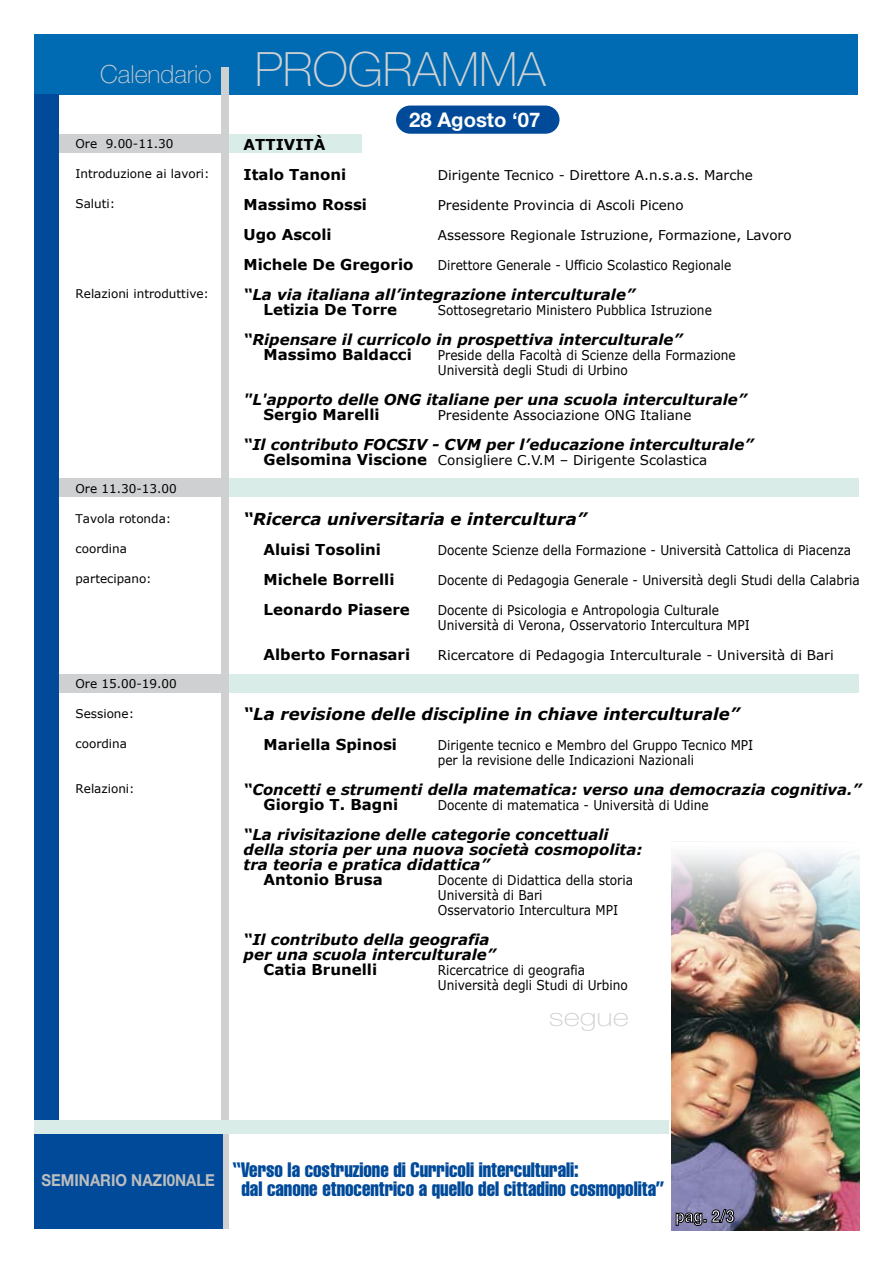
<style>
.page{position:relative;width:893px;height:1263px;background:#fff}
.page>*{position:absolute;margin:0;border:0;box-sizing:border-box;transform-origin:0 0}
.t1{font:100 25.05px "Helvetica Neue LT Std";color:#cfd0d1}
.t2{font:100 25.05px "Helvetica Neue LT Std";color:#cfd0d1;scale:1.24 1}
.t3{font:20.55px/18.8px "Helvetica LT Std Comp";color:#004a99}
.t4{font:700 20.25px "Helvetica Neue LT Std";color:#fff}
.t5{font:700 17.25px "Helvetica Neue LT Std";color:#fff;scale:.89 1}
.t6{font:italic 700 16.5px "Verdana";color:#000}
.t7{font:700 16.5px "Helvetica Neue LT Std";color:#bcbdbe;scale:.91 1}
.t8{font:italic 700 15px/15px "Verdana";color:#000}
.t9{font:700 15px/30px "Verdana";color:#000}
.t10{font:13.5px/15px "Verdana";color:#000;scale:.9 1}
.t11{font:13.5px "Verdana";color:#000}
.t12{font:12px "Verdana";color:#000}
.s1{font-size:47.4px}
.s2{font-weight:700;font-size:15px}
</style>
<div class="page">
<img style="left:671px;top:853px;width:189px;height:377px">
<div style="left:58px;top:478px;width:165px;height:18px;background:#cfd0d1"></div>
<div style="left:227px;top:478px;width:632px;height:18px;background:#d9ece7"></div>
<div style="left:58px;top:135px;width:165px;height:18px;background:#cfd0d1"></div>
<div style="left:227px;top:135px;width:134px;height:18px;background:#d9ece7"></div>
<div style="left:58px;top:675px;width:165px;height:18px;background:#cfd0d1"></div>
<div style="left:227px;top:675px;width:632px;height:18px;background:#d9ece7"></div>
<div style="left:34px;top:34px;width:823px;height:60px;background:#006ab2"></div>
<div style="left:221px;top:67px;width:8px;height:1162px;background:#cfd0d1"></div>
<svg style="left:675px;top:1209px;width:60px;height:17px"></svg>
<div style="left:396px;top:106px;width:163px;height:28px;background:#004a99;border-radius:14px"></div>
<div style="left:34px;top:1126px;width:189px;height:103px;background:#004a99"></div>
<div style="left:34px;top:94px;width:24px;height:1135px;background:#004a99"></div>
<div style="left:34px;top:1120px;width:635px;height:14px;background:#d9ece7"></div>
<h1 class="t1" style="left:100px;top:60px;width:447px">Calendario <span class="s1">PROGRAMMA</span></h1>
<p class="t12" style="left:76px;top:136px;width:99px">Ore 9.00-11.30</p>
<p class="t12" style="left:76px;top:166px;width:136px">Introduzione ai lavori:</p>
<p class="t12" style="left:76px;top:196px;width:41px">Saluti:</p>
<p class="t12" style="left:76px;top:286px;width:135px">Relazioni introduttive:</p>
<p class="t12" style="left:76px;top:481px;width:103px">Ore 11.30-13.00</p>
<p class="t12" style="left:76px;top:511px;width:97px">Tavola rotonda:</p>
<p class="t12" style="left:76px;top:541px;width:53px">coordina</p>
<p class="t12" style="left:76px;top:571px;width:78px">partecipano:</p>
<p class="t12" style="left:76px;top:676px;width:103px">Ore 15.00-19.00</p>
<p class="t12" style="left:76px;top:706px;width:60px">Sessione:</p>
<p class="t12" style="left:76px;top:736px;width:53px">coordina</p>
<p class="t12" style="left:76px;top:781px;width:61px">Relazioni:</p>
<p class="t9" style="left:244px;top:129px;width:104px">ATTIVITÀ<br>Italo Tanoni</p>
<h3 class="t4" style="left:409px;top:107px;width:133px">28 Agosto ‘07</h3>
<p class="t11" style="left:438px;top:167px;width:317px">Dirigente Tecnico - Direttore A.n.s.a.s. Marche</p>
<p class="t9" style="left:244px;top:189px;width:125px">Massimo Rossi</p>
<p class="t11" style="left:438px;top:197px;width:247px">Presidente Provincia di Ascoli Piceno</p>
<p class="t9" style="left:244px;top:219px;width:90px">Ugo Ascoli</p>
<p class="t11" style="left:438px;top:227px;width:355px">Assessore Regionale Istruzione, Formazione, Lavoro</p>
<p class="t9" style="left:244px;top:249px;width:171px">Michele De Gregorio</p>
<p class="t10" style="left:438px;top:257px;width:328px">Direttore Generale - Ufficio Scolastico Regionale</p>
<p class="t8" style="left:244px;top:287px;width:393px">“La via italiana all’integrazione interculturale”</p>
<p class="t9" style="left:264px;top:294px;width:135px">Letizia De Torre</p>
<p class="t10" style="left:438px;top:302px;width:306px">Sottosegretario Ministero Pubblica Istruzione</p>
<p class="t8" style="left:244px;top:332px;width:440px">“Ripensare il curricolo in prospettiva interculturale”</p>
<p class="t9" style="left:264px;top:339px;width:150px">Massimo Baldacci</p>
<p class="t10" style="left:438px;top:347px;width:332px">Preside della Facoltà di Scienze della Formazione<br>Università degli Studi di Urbino</p>
<p class="t8" style="left:244px;top:392px;width:504px">"L'apporto delle ONG italiane per una scuola interculturale”</p>
<p class="t9" style="left:264px;top:399px;width:118px">Sergio Marelli</p>
<p class="t11" style="left:438px;top:407px;width:255px">Presidente Associazione ONG Italiane</p>
<p class="t8" style="left:244px;top:437px;width:511px">“Il contributo FOCSIV - CVM per l’educazione interculturale”</p>
<p class="t11" style="left:264px;top:452px;width:445px"><span class="s2">Gelsomina Viscione</span> Consigliere C.V.M – Dirigente Scolastica</p>
<p class="t6" style="left:244px;top:509px;width:344px">“Ricerca universitaria e intercultura”</p>
<p class="t9" style="left:264px;top:534px;width:119px">Aluisi Tosolini</p>
<p class="t10" style="left:438px;top:542px;width:461px">Docente Scienze della Formazione - Università Cattolica di Piacenza</p>
<p class="t9" style="left:264px;top:564px;width:133px">Michele Borrelli</p>
<p class="t10" style="left:438px;top:572px;width:470px">Docente di Pedagogia Generale - Università degli Studi della Calabria</p>
<p class="t9" style="left:264px;top:594px;width:148px">Leonardo Piasere</p>
<p class="t10" style="left:438px;top:602px;width:348px">Docente di Psicologia e Antropologia Culturale<br>Università di Verona, Osservatorio Intercultura MPI</p>
<p class="t9" style="left:264px;top:639px;width:148px">Alberto Fornasari</p>
<p class="t11" style="left:438px;top:647px;width:397px">Ricercatore di Pedagogia Interculturale - Università di Bari</p>
<p class="t6" style="left:244px;top:704px;width:497px">“La revisione delle discipline in chiave interculturale”</p>
<p class="t9" style="left:264px;top:729px;width:135px">Mariella Spinosi</p>
<p class="t10" style="left:438px;top:737px;width:352px">Dirigente tecnico e Membro del Gruppo Tecnico MPI per la revisione delle Indicazioni Nazionali</p>
<p class="t8" style="left:244px;top:782px;width:619px">“Concetti e strumenti della matematica: verso una democrazia cognitiva.”</p>
<p class="t9" style="left:264px;top:789px;width:136px">Giorgio T. Bagni</p>
<p class="t10" style="left:438px;top:797px;width:302px">Docente di matematica - Università di Udine</p>
<p class="t8" style="left:244px;top:827px;width:400px">“La rivisitazione delle categorie concettuali della storia per una nuova società cosmopolita: tra teoria e pratica didattica”</p>
<p class="t9" style="left:264px;top:864px;width:121px">Antonio Brusa</p>
<p class="t10" style="left:438px;top:872px;width:218px">Docente di Didattica della storia<br>Università di Bari<br>Osservatorio Intercultura MPI</p>
<p class="t8" style="left:244px;top:932px;width:254px">“Il contributo della geografia per una scuola interculturale”</p>
<p class="t9" style="left:264px;top:954px;width:115px">Catia Brunelli</p>
<p class="t10" style="left:438px;top:962px;width:213px">Ricercatrice di geografia<br>Università degli Studi di Urbino</p>
<h1 class="t2" style="left:549px;top:1003px;width:66px">segue</h1>
<p class="t7" style="left:42px;top:1170px;width:192px">SEMINARIO NAZI0NALE</p>
<h2 class="t3" style="left:241px;top:1160px;width:425px;text-indent:-9px">“Verso la costruzione di Curricoli interculturali:<br>dal canone etnocentrico a quello del cittadino cosmopolita”</h2>
<p class="t5" style="left:675px;top:1205px;width:68px">pag. 2/3</p>
</div>
